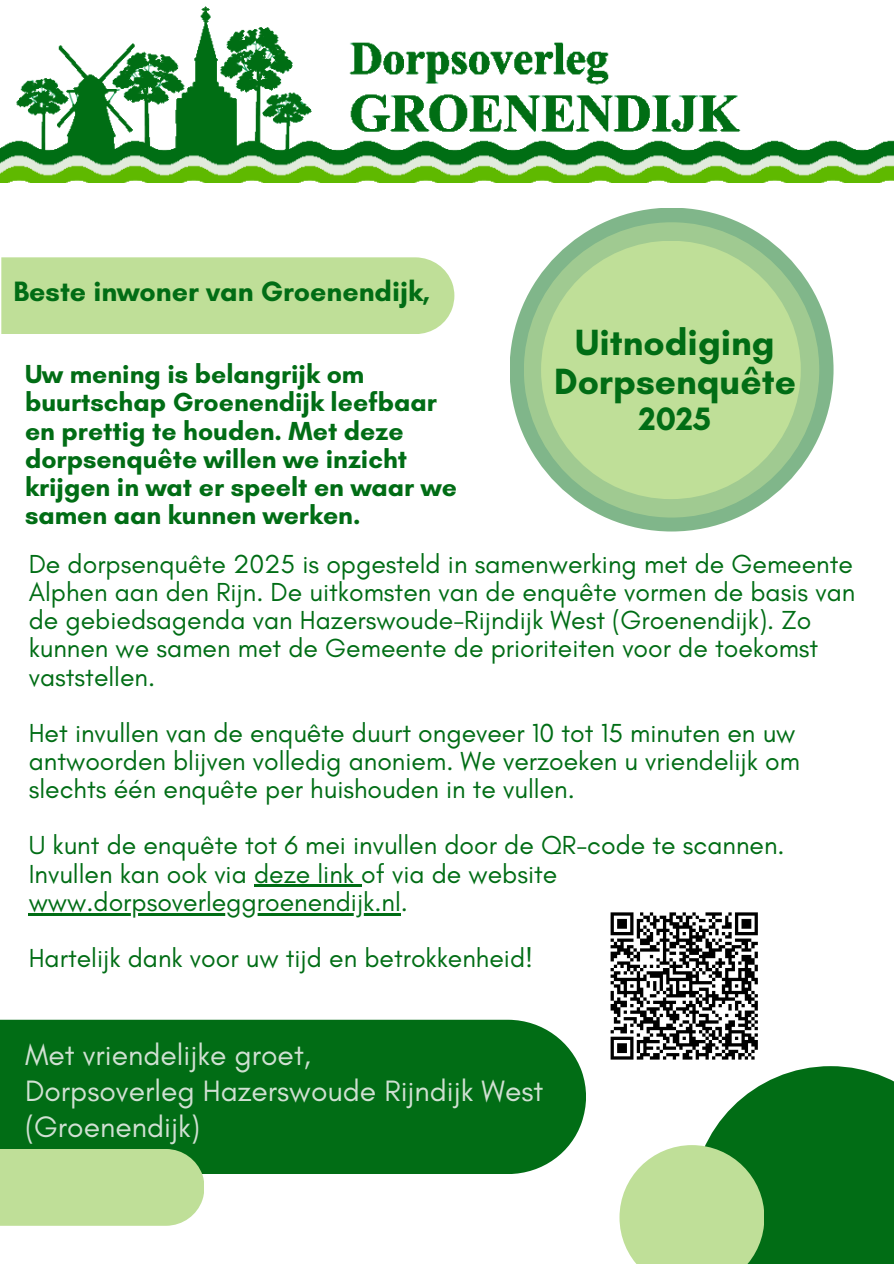
<style>
.page{position:relative;width:894px;height:1264px;background:#fff}
.page>*{position:absolute;margin:0;border:0;box-sizing:border-box;transform-origin:0 0}
.t1{font:700 37.2px/39.3px "Glacial Indifference";color:#016d15;text-align:center}
.t2{font:700 33px "Glacial Indifference";color:#016d15}
.t3{font:30px/36px "Glacial Indifference";color:#d0e0d2}
.t4{font:700 28.5px "Glacial Indifference";color:#016d15}
.t5{font:26.55px/28.2px "Glacial Indifference";color:#016d15}
.t6{font:700 26.55px/28.2px "Glacial Indifference";color:#016d15}
</style>
<div class="page">
<img style="left:0;top:6px;width:893px;height:176px">
<div style="left:691px;top:1066px;width:202px;height:197px;background:#016d15"></div>
<svg style="left:619px;top:1145px;width:145px;height:118px"></svg>
<div style="left:0;top:1019px;width:586px;height:155px;background:#016d15"></div>
<div style="left:0;top:1148px;width:204px;height:77px;background:#bfdf98"></div>
<div style="left:509px;top:208px;width:324px;height:323px;background:#80b68a;border-radius:50%"></div>
<div style="left:523px;top:222px;width:296px;height:295px;background:#a0ca91;border-radius:50%"></div>
<div style="left:541px;top:241px;width:259px;height:258px;background:#bfdf98;border-radius:50%"></div>
<div style="left:1px;top:257px;width:453px;height:77px;background:#bfdf98"></div>
<hr style="left:254px;top:884px;width:107px;height:3px;background:#016d15">
<hr style="left:29px;top:912px;width:372px;height:3px;background:#016d15">
<svg style="left:610px;top:912px;width:148px;height:148px"></svg>
<p class="t4" style="left:14px;top:274px;width:418px">Beste inwoner van Groenendijk,</p>
<p class="t6" style="left:25px;top:360px;width:433px">Uw mening is belangrijk om buurtschap Groenendijk leefbaar en prettig te houden. Met deze dorpsenquête willen we inzicht krijgen in wat er speelt en waar we samen aan kunnen werken.</p>
<p class="t1" style="left:554px;top:322px;width:243px">Uitnodiging<br>Dorpsenquête</p>
<p class="t2" style="left:638px;top:399px;width:74px">2025</p>
<h2 class="t5" style="left:29px;top:549px;width:827px">De dorpsenquête 2025 is opgesteld in samenwerking met de Gemeente Alphen aan den Rijn. De uitkomsten van de enquête vormen de basis van de gebiedsagenda van Hazerswoude-Rijndijk West (Groenendijk). Zo kunnen we samen met de Gemeente de prioriteiten voor de toekomst vaststellen.</h2>
<h4 class="t5" style="left:29px;top:718px;width:772px">Het invullen van de enquête duurt ongeveer 10 tot 15 minuten en uw antwoorden blijven volledig anoniem. We verzoeken u vriendelijk om slechts één enquête per huishouden in te vullen.</h4>
<h1 class="t5" style="left:29px;top:831px;width:757px">U kunt de enquête tot 6 mei invullen door de QR-code te scannen.</h1>
<p class="t5" style="left:29px;top:859px;width:530px">Invullen kan ook via deze link of via de website</p>
<p class="t5" style="left:29px;top:873px;width:506px;line-height:56.2px">www.dorpsoverleggroenendijk.nl.<br>Hartelijk dank voor uw tijd en betrokkenheid!</p>
<p class="t3" style="left:25px;top:1036px;width:520px">Met vriendelijke groet,<br>Dorpsoverleg Hazerswoude Rijndijk West (Groenendijk)</p>
</div>
